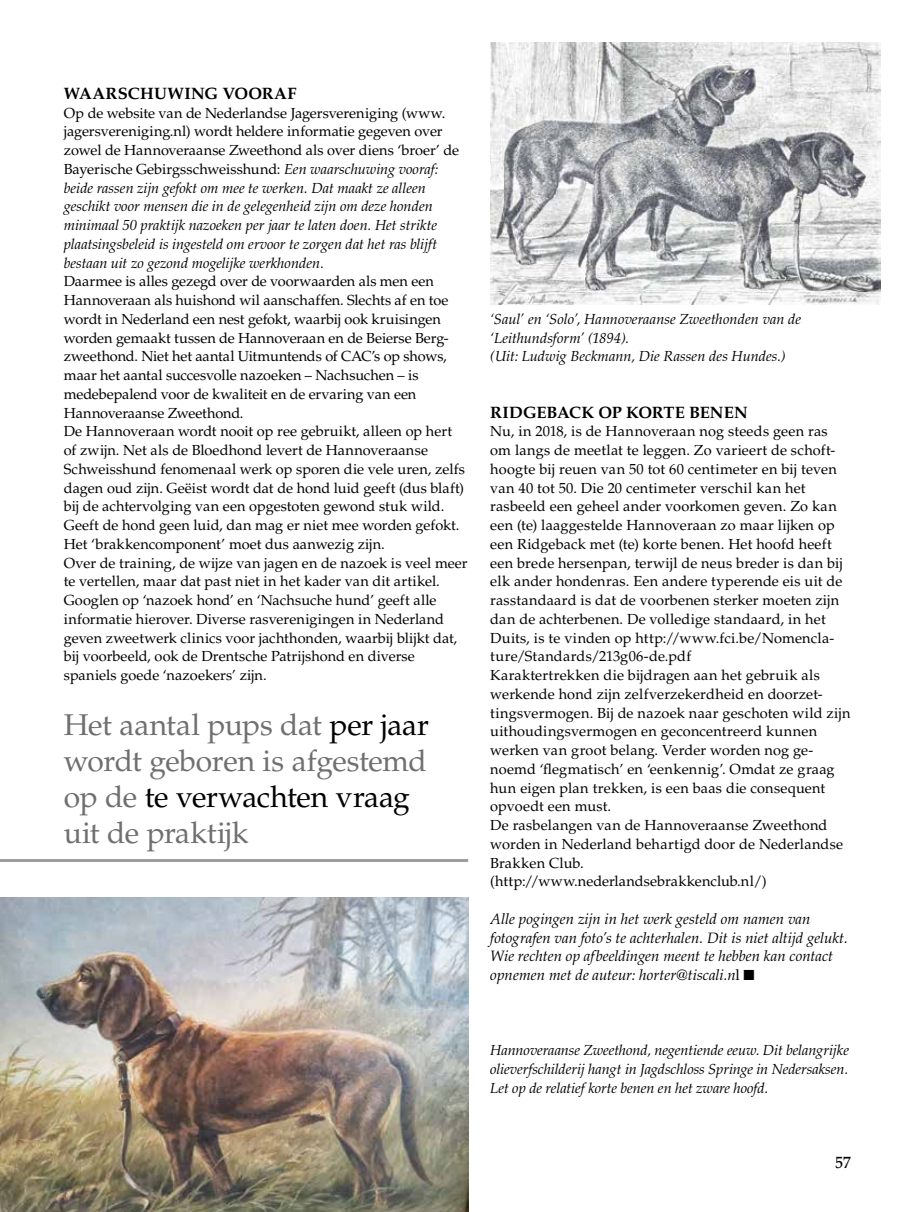
<style>
.page{position:relative;width:915px;height:1212px;background:#fff}
.page>*{position:absolute;margin:0;border:0;box-sizing:border-box;transform-origin:0 0}
.t1{font:30px/36px "Palatino LT Std";letter-spacing:-.01em;color:#706f6f}
.t2{font:700 16.5px "Palatino LT Std";letter-spacing:.01em;color:#000}
.t3{font:500 16.5px "Palatino LT Std";color:#000;scale:.95 1}
.t4{font:italic 15px/18.8px "Palatino LT Std";color:#000}
.t5{font:14.55px/18.8px "Palatino LT Std";letter-spacing:.005em;color:#000}
.t6{font:italic 14.55px/18.8px "Palatino LT Std";color:#000}
.s1{font-style:normal}
.s2{color:#000}
</style>
<div class="page">
<img style="left:490px;top:43px;width:390px;height:262px">
<img style="left:0;top:897px;width:468px;height:315px">
<hr style="left:0;top:859px;width:468px;height:3px;background:#9d9d9c">
<p class="t2" style="left:64px;top:84px;width:234px">WAARSCHUWING VOORAF</p>
<p class="t6" style="left:64px;top:103px;width:396px"><span class="s1">Op de website van de Nederlandse Jagersvereniging (www. jagersvereniging.nl) wordt heldere informatie gegeven over zowel de Hannoveraanse Zweethond als over diens ‘broer’ de Bayerische Gebirgsschweisshund:</span> Een waarschuwing vooraf: beide rassen zijn gefokt om mee te werken. Dat maakt ze alleen geschikt voor mensen die in de gelegenheid zijn om deze honden minimaal 50 praktijk nazoeken per jaar te laten doen. Het strikte plaatsingsbeleid is ingesteld om ervoor te zorgen dat het ras blijft bestaan uit zo gezond mogelijke werkhonden.</p>
<p class="t5" style="left:64px;top:272px;width:405px">Daarmee is alles gezegd over de voorwaarden als men een Hannoveraan als huishond wil aanschaffen. Slechts af en toe wordt in Nederland een nest gefokt, waarbij ook kruisingen worden gemaakt tussen de Hannoveraan en de Beierse Berg&shy;zweethond. Niet het aantal Uitmuntends of CAC’s op shows, maar het aantal succesvolle nazoeken – Nachsuchen – is medebepalend voor de kwaliteit en de ervaring van een Hannoveraanse Zweethond.<br>De Hannoveraan wordt nooit op ree gebruikt, alleen op hert of zwijn. Net als de Bloedhond levert de Hannoveraanse Schweisshund fenomenaal werk op sporen die vele uren, zelfs dagen oud zijn. Geëist wordt dat de hond luid geeft (dus blaft) bij de achtervolging van een opgestoten gewond stuk wild.<br>Geeft de hond geen luid, dan mag er niet mee worden gefokt.<br>Het ‘brakkencomponent’ moet dus aanwezig zijn.<br>Over de training, de wijze van jagen en de nazoek is veel meer te vertellen, maar dat past niet in het kader van dit artikel.<br>Googlen op ‘nazoek hond’ en ‘Nachsuche hund’ geeft alle informatie hierover. Diverse rasverenigingen in Nederland geven zweetwerk clinics voor jachthonden, waarbij blijkt dat, bij voorbeeld, ook de Drentsche Patrijshond en diverse spaniels goede ‘nazoekers’ zijn.</p>
<h1 class="t1" style="left:64px;top:707px;width:366px">Het aantal pups dat <span class="s2">per jaar </span>wordt geboren is afgestemd op de <span class="s2">te verwachten vraag </span>uit de praktijk</h1>
<p class="t6" style="left:490px;top:310px;width:312px">‘Saul’ en ‘Solo’, Hannoveraanse Zweethonden van de ‘Leithundsform’ (1894).<br>(Uit: Ludwig Beckmann, Die Rassen des Hundes.)</p>
<p class="t2" style="left:490px;top:402px;width:259px">RIDGEBACK OP KORTE BENEN</p>
<p class="t5" style="left:490px;top:422px;width:361px">Nu, in 2018, is de Hannoveraan nog steeds geen ras om langs de meetlat te leggen. Zo varieert de schoft&shy;hoogte bij reuen van 50 tot 60 centimeter en bij teven van 40 tot 50. Die 20 centimeter verschil kan het rasbeeld een geheel ander voorkomen geven. Zo kan een (te) laaggestelde Hannoveraan zo maar lijken op een Ridgeback met (te) korte benen. Het hoofd heeft een brede hersenpan, terwijl de neus breder is dan bij elk ander hondenras. Een andere typerende eis uit de rasstandaard is dat de voorbenen sterker moeten zijn dan de achterbenen. De volledige standaard, in het Duits, is te vinden op http://www.fci.be/Nomencla&shy;ture/Standards/213g06-de.pdf<br>Karaktertrekken die bijdragen aan het gebruik als werkende hond zijn zelfverzekerdheid en doorzet&shy;tingsvermogen. Bij de nazoek naar geschoten wild zijn uithoudingsvermogen en geconcentreerd kunnen werken van groot belang. Verder worden nog ge&shy;noemd ‘flegmatisch’ en ‘eenkennig’. Omdat ze graag hun eigen plan trekken, is een baas die consequent opvoedt een must.<br>De rasbelangen van de Hannoveraanse Zweethond worden in Nederland behartigd door de Nederlandse Brakken Club. (http://www.nederlandsebrakkenclub.nl/)</p>
<p class="t4" style="left:490px;top:910px;width:359px">Alle pogingen zijn in het werk gesteld om namen van fotografen van foto’s te achterhalen. Dit is niet altijd gelukt.<br>Wie rechten op afbeeldingen meent te hebben kan contact opnemen met de auteur: horter@tiscali.n<span class="s1">l</span> ■</p>
<p class="t6" style="left:490px;top:1041px;width:360px;text-align:justify">Hannoveraanse Zweethond, negentiende eeuw. Dit belangrijke olieverfschilderij hangt in Jagdschloss Springe in Nedersaksen.<br>Let op de relatief korte benen en het zware hoofd.</p>
<p class="t3" style="left:835px;top:1152px;width:18px">57</p>
</div>
